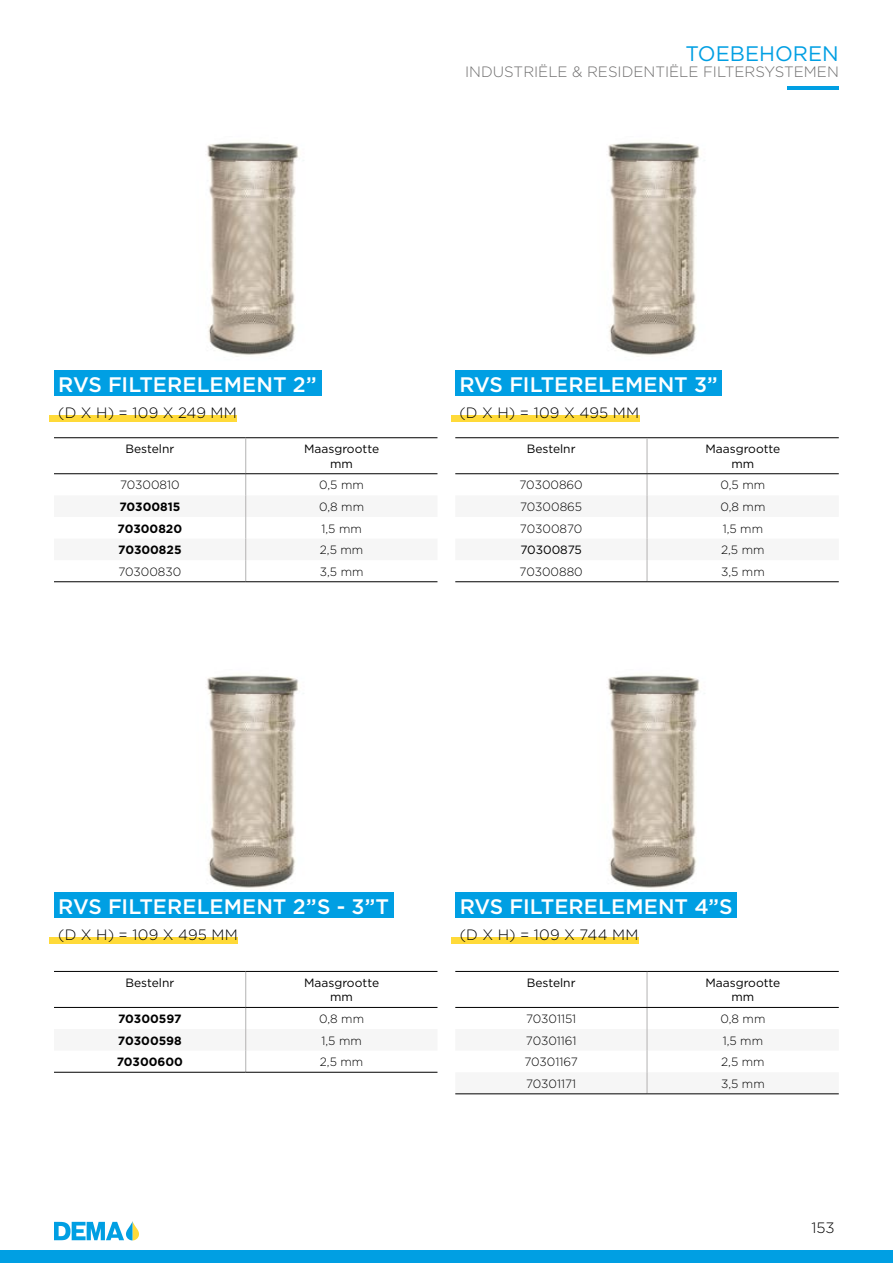
<style>
.page{position:relative;width:893px;height:1263px;background:#fff}
.page>*{position:absolute;margin:0;border:0;box-sizing:border-box;transform-origin:0 0}
.t1{font:500 21px "Gotham";color:#fff}
.t2{font:21px "Gotham";color:#009fe3}
.t3{font:300 15px "Gotham";letter-spacing:.02em;color:#000}
.t4{font:300 15px "Gotham";color:#706f6f}
.t5{font:300 12px "Gotham";color:#000}
.t6{font:12px/14.4px "Gotham";color:#000;text-align:center}
.t7{font:700 12px "Gotham";color:#000}
</style>
<div class="page">
<svg style="left:54px;top:1221px;width:85px;height:19px"></svg>
<div style="left:0;top:1250px;width:893px;height:13px;background:#009fe3"></div>
<hr style="left:788px;top:87px;width:51px;height:3px;background:#009fe3">
<hr style="left:54px;top:437px;width:192px;height:1px;background:#000">
<hr style="left:246px;top:437px;width:191px;height:1px;background:#000">
<hr style="left:245px;top:438px;width:1px;height:35px;background:#b3b2b2">
<svg style="left:54px;top:474px;width:383px;height:107px"></svg>
<hr style="left:54px;top:473px;width:192px;height:1px;background:#000">
<hr style="left:246px;top:473px;width:191px;height:1px;background:#000">
<hr style="left:54px;top:581px;width:192px;height:1px;background:#000">
<hr style="left:246px;top:581px;width:191px;height:1px;background:#000">
<img style="left:207px;top:142px;width:97px;height:215px">
<hr style="left:54px;top:971px;width:192px;height:1px;background:#000">
<hr style="left:246px;top:971px;width:191px;height:1px;background:#000">
<hr style="left:245px;top:972px;width:1px;height:35px;background:#b3b2b2">
<svg style="left:54px;top:1008px;width:383px;height:64px"></svg>
<hr style="left:54px;top:1007px;width:192px;height:1px;background:#000">
<hr style="left:246px;top:1007px;width:191px;height:1px;background:#000">
<hr style="left:54px;top:1072px;width:192px;height:1px;background:#000">
<hr style="left:246px;top:1072px;width:191px;height:1px;background:#000">
<hr style="left:455px;top:437px;width:192px;height:1px;background:#000">
<hr style="left:647px;top:437px;width:192px;height:1px;background:#000">
<hr style="left:647px;top:438px;width:1px;height:35px;background:#b3b2b2">
<svg style="left:455px;top:474px;width:384px;height:107px"></svg>
<hr style="left:455px;top:473px;width:192px;height:1px;background:#000">
<hr style="left:647px;top:473px;width:192px;height:1px;background:#000">
<hr style="left:455px;top:581px;width:192px;height:1px;background:#000">
<hr style="left:647px;top:581px;width:192px;height:1px;background:#000">
<hr style="left:455px;top:971px;width:192px;height:1px;background:#000">
<hr style="left:647px;top:971px;width:192px;height:1px;background:#000">
<hr style="left:647px;top:972px;width:1px;height:35px;background:#b3b2b2">
<svg style="left:646px;top:1008px;width:2px;height:85px"></svg>
<hr style="left:455px;top:1007px;width:192px;height:1px;background:#000">
<hr style="left:647px;top:1007px;width:192px;height:1px;background:#000">
<hr style="left:455px;top:1093px;width:192px;height:1px;background:#000">
<hr style="left:647px;top:1093px;width:192px;height:1px;background:#000">
<img style="left:608px;top:142px;width:97px;height:215px">
<img style="left:54px;top:675px;width:340px;height:223px">
<img style="left:455px;top:675px;width:282px;height:218px">
<div style="left:54px;top:371px;width:267px;height:25px;background:#009fe3"></div>
<div style="left:50px;top:415px;width:187px;height:6px;background:#ffda39"></div>
<div style="left:455px;top:371px;width:267px;height:25px;background:#009fe3"></div>
<div style="left:451px;top:415px;width:188px;height:6px;background:#ffda39"></div>
<div style="left:54px;top:893px;width:339px;height:25px;background:#009fe3"></div>
<div style="left:50px;top:937px;width:188px;height:6px;background:#ffda39"></div>
<div style="left:455px;top:893px;width:282px;height:25px;background:#009fe3"></div>
<div style="left:451px;top:937px;width:188px;height:6px;background:#ffda39"></div>
<h1 class="t2" style="left:685px;top:40px;width:155px">TOEBEHOREN</h1>
<p class="t4" style="left:465px;top:62px;width:375px">INDUSTRIËLE &amp; RESIDENTIËLE FILTERSYSTEMEN</p>
<h1 class="t1" style="left:58px;top:370px;width:260px">RVS FILTERELEMENT 2”</h1>
<p class="t3" style="left:58px;top:403px;width:180px">(D X H) = 109 X 249 MM</p>
<p class="t6" style="left:125px;top:442px;width:50px">Bestelnr</p>
<p class="t6" style="left:304px;top:442px;width:76px">Maasgrootte mm</p>
<p class="t5" style="left:120px;top:477px;width:61px">70300810</p>
<p class="t5" style="left:319px;top:477px;width:46px">0,5 mm</p>
<p class="t7" style="left:119px;top:499px;width:62px">70300815</p>
<p class="t5" style="left:319px;top:499px;width:47px">0,8 mm</p>
<p class="t7" style="left:118px;top:520px;width:66px">70300820</p>
<p class="t5" style="left:321px;top:521px;width:42px">1,5 mm</p>
<p class="t7" style="left:118px;top:542px;width:65px">70300825</p>
<p class="t5" style="left:320px;top:542px;width:45px">2,5 mm</p>
<p class="t5" style="left:118px;top:564px;width:64px">70300830</p>
<p class="t5" style="left:320px;top:564px;width:45px">3,5 mm</p>
<h1 class="t1" style="left:460px;top:370px;width:260px">RVS FILTERELEMENT 3”</h1>
<p class="t3" style="left:460px;top:403px;width:181px">(D X H) = 109 X 495 MM</p>
<p class="t6" style="left:527px;top:442px;width:50px">Bestelnr</p>
<p class="t6" style="left:705px;top:442px;width:76px">Maasgrootte mm</p>
<p class="t5" style="left:519px;top:477px;width:65px">70300860</p>
<p class="t5" style="left:720px;top:477px;width:46px">0,5 mm</p>
<p class="t5" style="left:520px;top:499px;width:64px">70300865</p>
<p class="t5" style="left:720px;top:499px;width:47px">0,8 mm</p>
<p class="t5" style="left:520px;top:521px;width:64px">70300870</p>
<p class="t5" style="left:723px;top:521px;width:42px">1,5 mm</p>
<p class="t6" style="left:520px;top:542px;width:63px">70300875</p>
<p class="t5" style="left:721px;top:542px;width:45px">2,5 mm</p>
<p class="t5" style="left:520px;top:564px;width:65px">70300880</p>
<p class="t5" style="left:721px;top:564px;width:45px">3,5 mm</p>
<h1 class="t1" style="left:58px;top:892px;width:332px">RVS FILTERELEMENT 2”S - 3”T</h1>
<p class="t3" style="left:58px;top:925px;width:181px">(D X H) = 109 X 495 MM</p>
<p class="t6" style="left:125px;top:975px;width:50px">Bestelnr</p>
<p class="t6" style="left:304px;top:975px;width:76px">Maasgrootte mm</p>
<p class="t7" style="left:118px;top:1011px;width:65px">70300597</p>
<p class="t5" style="left:319px;top:1011px;width:47px">0,8 mm</p>
<p class="t7" style="left:118px;top:1032px;width:65px">70300598</p>
<p class="t5" style="left:321px;top:1033px;width:42px">1,5 mm</p>
<p class="t7" style="left:117px;top:1054px;width:68px">70300600</p>
<p class="t5" style="left:320px;top:1054px;width:45px">2,5 mm</p>
<h1 class="t1" style="left:460px;top:892px;width:274px">RVS FILTERELEMENT 4”S</h1>
<p class="t3" style="left:460px;top:925px;width:180px">(D X H) = 109 X 744 MM</p>
<p class="t6" style="left:527px;top:975px;width:50px">Bestelnr</p>
<p class="t6" style="left:705px;top:975px;width:76px">Maasgrootte mm</p>
<p class="t5" style="left:526px;top:1011px;width:52px">70301151</p>
<p class="t5" style="left:720px;top:1011px;width:47px">0,8 mm</p>
<p class="t5" style="left:526px;top:1033px;width:52px">70301161</p>
<p class="t5" style="left:723px;top:1033px;width:42px">1,5 mm</p>
<p class="t5" style="left:524px;top:1054px;width:55px">70301167</p>
<p class="t5" style="left:721px;top:1054px;width:45px">2,5 mm</p>
<p class="t5" style="left:526px;top:1076px;width:52px">70301171</p>
<p class="t5" style="left:721px;top:1076px;width:45px">3,5 mm</p>
<p class="t3" style="left:811px;top:1218px;width:25px">153</p>
</div>
